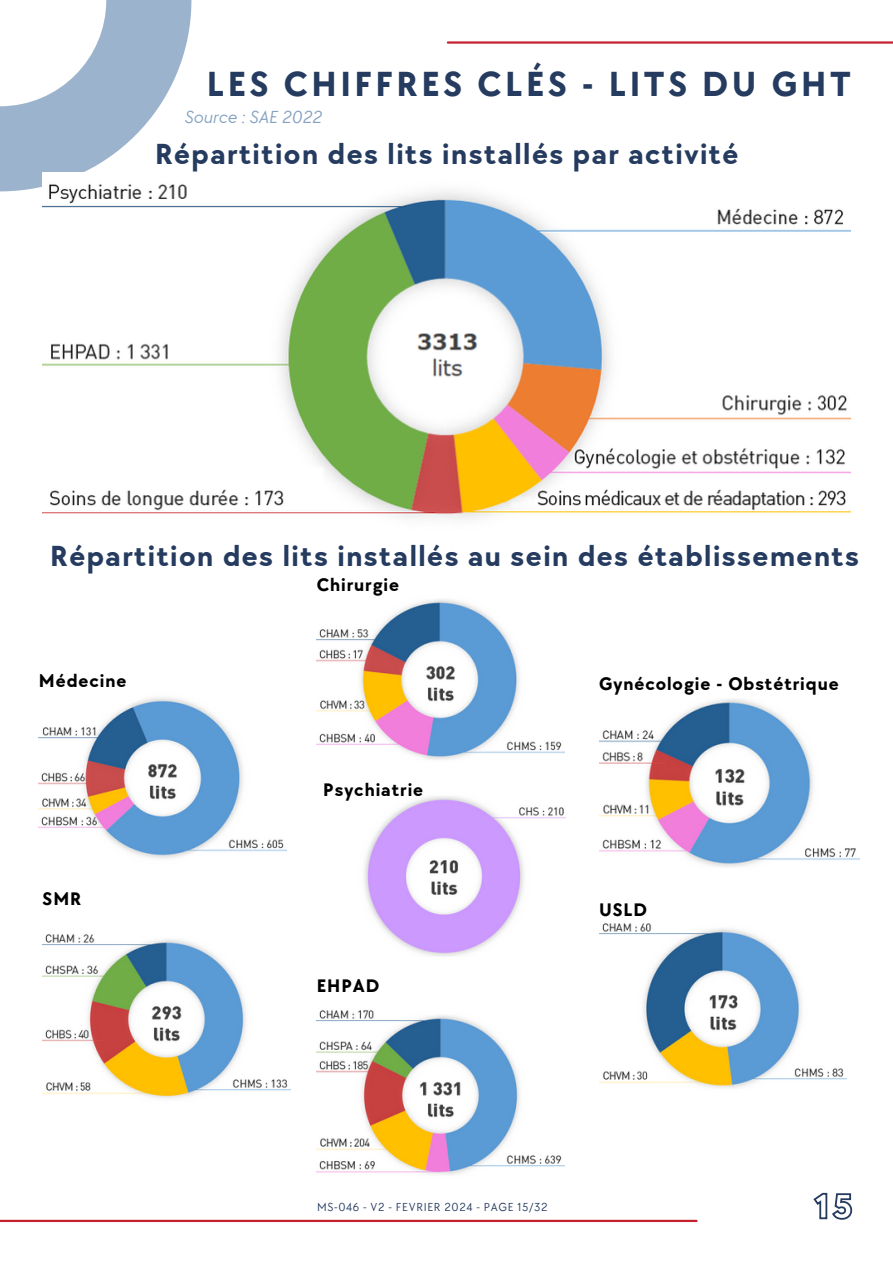
<style>
.page{position:relative;width:893px;height:1264px;background:#fff}
.page>*{position:absolute;margin:0;border:0;box-sizing:border-box;transform-origin:0 0}
.t1{font:700 36px "TT Chocolates";letter-spacing:.1em;color:#253b5f}
.t2{font:700 30px "TT Chocolates";letter-spacing:.05em;color:#253b5f}
.t3{font:700 18.75px "TT Chocolates";letter-spacing:.05em;color:#000}
.t4{font:italic 18px "TT Chocolates";color:#83a1c0}
.t5{font:12px "TT Chocolates";letter-spacing:.05em;color:#253b5f}
</style>
<div class="page">
<svg style="left:0;top:0;width:191px;height:191px"></svg>
<img style="left:43px;top:173px;width:807px;height:347px">
<img style="left:39px;top:697px;width:247px;height:162px">
<img style="left:316px;top:599px;width:248px;height:161px">
<img style="left:599px;top:699px;width:260px;height:168px">
<img style="left:43px;top:934px;width:247px;height:165px">
<img style="left:599px;top:923px;width:247px;height:165px">
<img style="left:316px;top:1010px;width:248px;height:165px">
<img style="left:364px;top:796px;width:201px;height:161px">
<hr style="left:0;top:1219px;width:696px;height:2px;background:#c6222d">
<svg style="left:813px;top:1192px;width:40px;height:28px"></svg>
<hr style="left:448px;top:41px;width:444px;height:3px;background:#c6222d">
<h3 class="t1" style="left:207px;top:64px;width:645px">LES CHIFFRES CLÉS - LITS DU GHT</h3>
<h3 class="t4" style="left:184px;top:107px;width:139px">Source : SAE 2022</h3>
<h3 class="t2" style="left:155px;top:137px;width:584px">Répartition des lits installés par activité</h3>
<p class="t2" style="left:50px;top:539px;width:810px">Répartition des lits installés au sein des établissements</p>
<h5 class="t3" style="left:39px;top:670px;width:89px">Médecine</h5>
<p class="t3" style="left:43px;top:887px;width:40px">SMR</p>
<p class="t3" style="left:316px;top:574px;width:84px">Chirurgie</p>
<p class="t3" style="left:323px;top:779px;width:101px">Psychiatrie</p>
<h4 class="t3" style="left:316px;top:974px;width:64px">EHPAD</h4>
<h4 class="t3" style="left:599px;top:673px;width:241px">Gynécologie - Obstétrique</h4>
<h4 class="t3" style="left:599px;top:899px;width:50px">USLD</h4>
<p class="t5" style="left:317px;top:1199px;width:232px">MS-046 - V2 - FEVRIER 2024 - PAGE 15/32</p>
</div>
